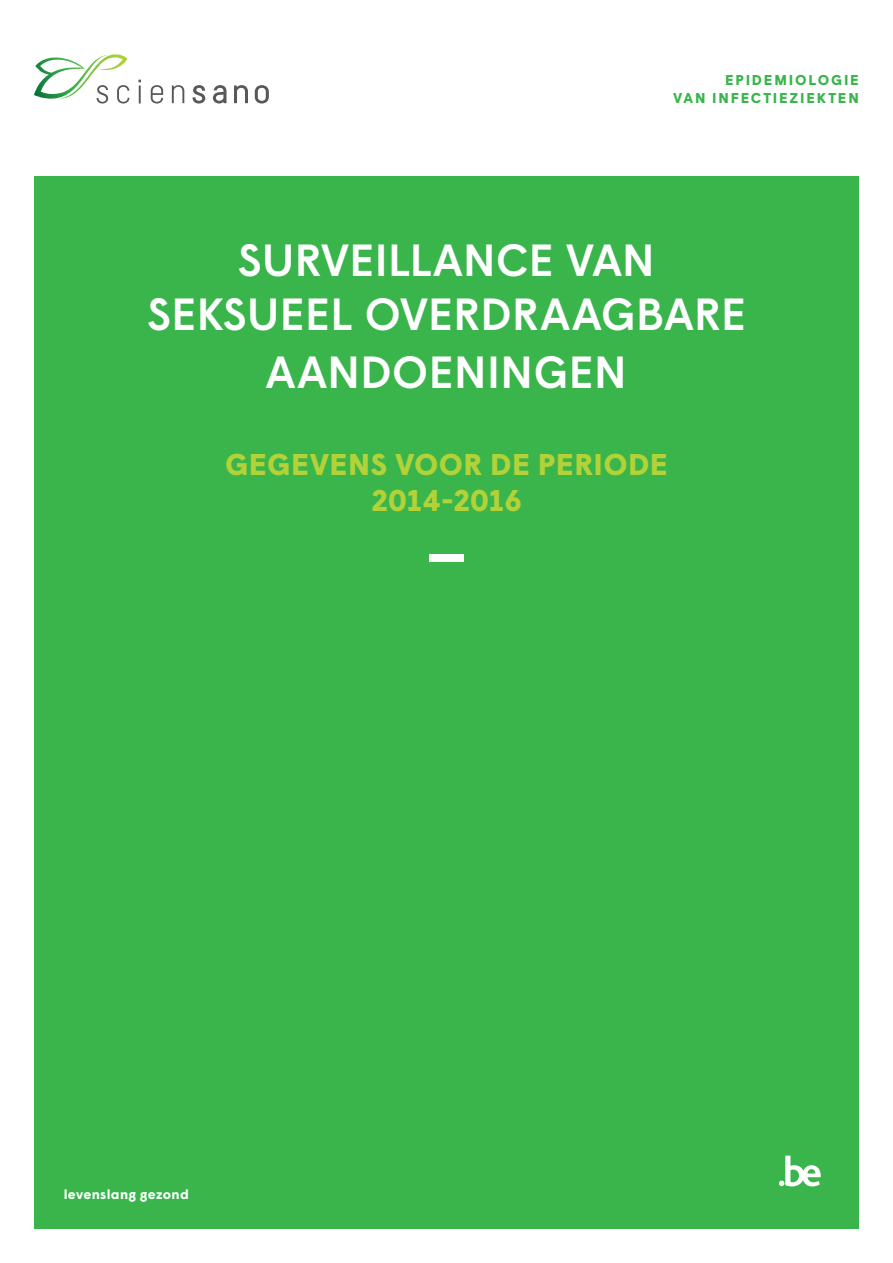
<style>
.page{position:relative;width:893px;height:1263px;background:#fff}
.page>*{position:absolute;margin:0;border:0;box-sizing:border-box;transform-origin:0 0}
.SC_Cover_Bottom{font:700 54px "Wigrum";color:#fff;scale:2 1}
.SC_Cover_Heading_1{font:500 45px "Wigrum";color:#fff}
.SC_Cover_Bottom-2{font:700 30px "Wigrum";letter-spacing:.01em;color:#b3d238}
.SC_Cover_Bottom-3{font:700 30px "Wigrum";letter-spacing:-.01em;color:#b3d238}
.SC_Sign_Cover_Medium{font:700 14.25px "Wigrum";letter-spacing:.125em;color:#39b54c}
.t1{font:700 13.5px "Wigrum";letter-spacing:.025em;color:#fff}
</style>
<div class="page">
<div style="left:34px;top:176px;width:825px;height:1053px;background:#39b54c"></div>
<svg style="left:34px;top:54px;width:235px;height:50px"></svg>
<svg style="left:779px;top:1155px;width:42px;height:31px"></svg>
<p class="SC_Sign_Cover_Medium" style="left:725px;top:70px;width:135px">EPIDEMIOLOGIE</p>
<p class="SC_Sign_Cover_Medium" style="left:673px;top:88px;width:187px">VAN INFECTIEZIEKTEN</p>
<p class="SC_Cover_Heading_1" style="left:238px;top:226px;width:419px">SURVEILLANCE VAN</p>
<p class="SC_Cover_Heading_1" style="left:147px;top:280px;width:600px">SEKSUEEL OVERDRAAGBARE</p>
<p class="SC_Cover_Heading_1" style="left:266px;top:338px;width:363px">AANDOENINGEN</p>
<p class="SC_Cover_Bottom-2" style="left:225px;top:441px;width:444px">GEGEVENS VOOR DE PERIODE</p>
<p class="SC_Cover_Bottom-3" style="left:371px;top:477px;width:152px">2014-2016</p>
<p class="SC_Cover_Bottom" style="left:422px;top:516px;width:26px">-</p>
<p class="t1" style="left:64px;top:1183px;width:127px">levenslang gezond</p>
</div>
